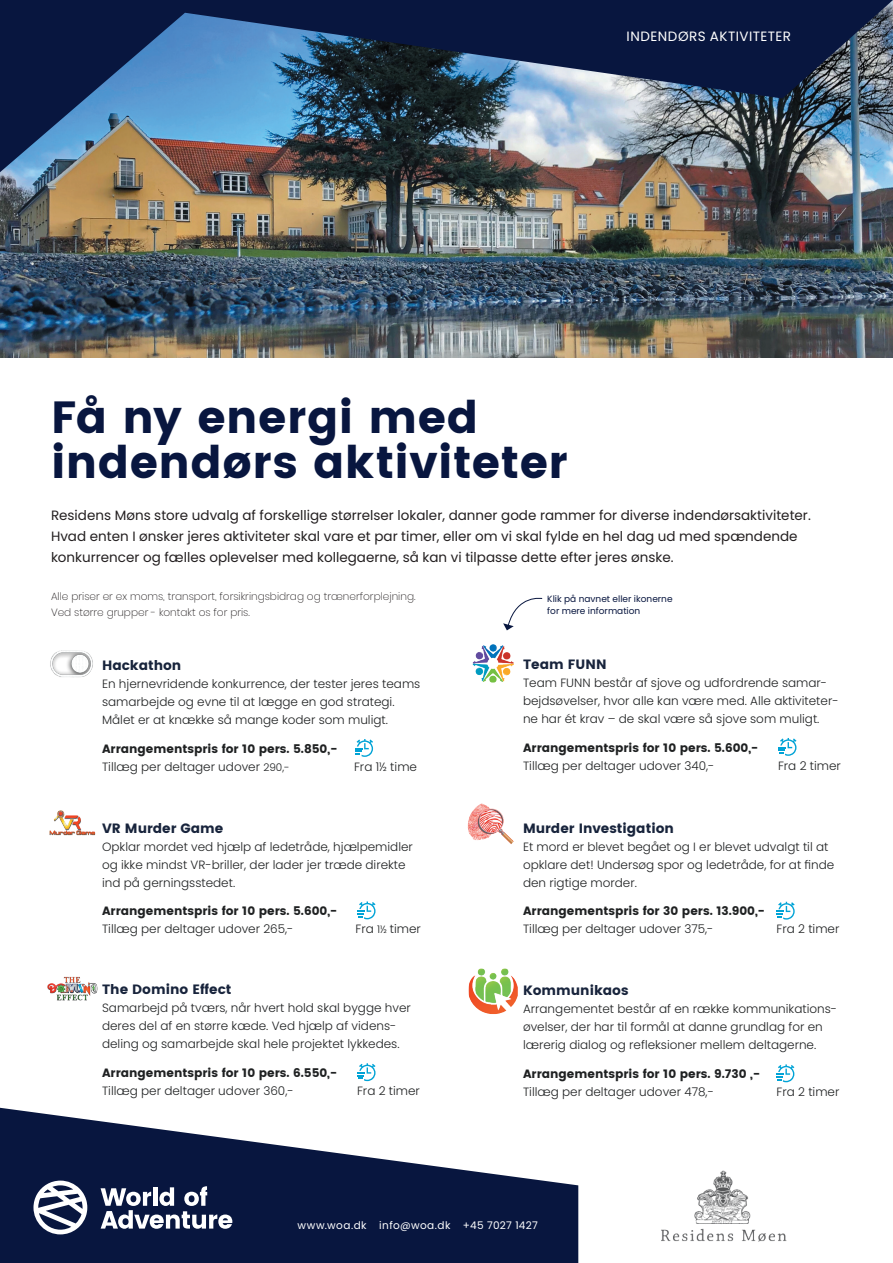
<style>
.page{position:relative;width:893px;height:1263px;background:#fff}
.page>*{position:absolute;margin:0;border:0;box-sizing:border-box;transform-origin:0 0}
.t1{font:45px/45px "Poppins";letter-spacing:.01em;color:#08163f}
.t2{font:13.5px/21px "Poppins";color:#231f20}
.t3{font:13.5px "Poppins";color:#18243c}
.t4{font:13.5px "Poppins";letter-spacing:.03em;color:#fff}
.t5{font:300 12px/18px "Poppins";color:#1f2122}
.t6{font:12px/18px "Poppins";color:#1f2122}
.t7{font:200 10.5px/16.5px "Poppins";color:#231f20}
.t8{font:10.5px "Poppins";letter-spacing:.035em;color:#fff}
.t9{font:9px/12px "Poppins";color:#08163f}
.s1{font-weight:300}
.s2{font-weight:300;font-size:10.5px}
.s3{font-size:10.5px}
</style>
<div class="page">
<img style="left:0;top:172px;width:893px;height:185px">
<svg style="left:503px;top:597px;width:40px;height:33px"></svg>
<img style="left:47px;top:976px;width:51px;height:25px">
<svg style="left:358px;top:1063px;width:18px;height:18px"></svg>
<img style="left:50px;top:650px;width:43px;height:28px">
<svg style="left:355px;top:739px;width:18px;height:18px"></svg>
<svg style="left:358px;top:901px;width:18px;height:18px"></svg>
<img style="left:49px;top:810px;width:46px;height:25px">
<img style="left:473px;top:644px;width:41px;height:38px">
<svg style="left:779px;top:738px;width:17px;height:18px"></svg>
<img style="left:468px;top:803px;width:46px;height:41px">
<svg style="left:777px;top:902px;width:18px;height:17px"></svg>
<img style="left:469px;top:968px;width:49px;height:46px">
<svg style="left:776px;top:1064px;width:18px;height:18px"></svg>
<svg style="left:0;top:1108px;width:578px;height:155px;fill:#08163f"></svg>
<img style="left:0;top:0;width:893px;height:172px">
<svg style="left:101px;top:1186px;width:131px;height:43px"></svg>
<svg style="left:33px;top:1180px;width:54px;height:54px"></svg>
<img style="left:661px;top:1171px;width:126px;height:71px">
<p class="t4" style="left:627px;top:29px;width:166px">INDENDØRS AKTIVITETER</p>
<h1 class="t1" style="left:51px;top:395px;width:518px">Få ny energi med indendørs aktiviteter</h1>
<p class="t2" style="left:51px;top:505px;width:761px">Residens Møns store udvalg af forskellige størrelser lokaler, danner gode rammer for diverse indendørsaktiviteter.<br>Hvad enten I ønsker jeres aktiviteter skal vare et par timer, eller om vi skal fylde en hel dag ud med spændende konkurrencer og fælles oplevelser med kollegaerne, så kan vi tilpasse dette efter jeres ønske.</p>
<p class="t7" style="left:51px;top:588px;width:366px">Alle priser er ex moms, transport, forsikringsbidrag og trænerforplejning.<br>Ved større grupper - kontakt os for pris.</p>
<p class="t9" style="left:547px;top:592px;width:127px">Klik på navnet eller ikonerne for mere information</p>
<p class="t3" style="left:102px;top:657px;width:81px">Hackathon</p>
<p class="t5" style="left:102px;top:675px;width:320px">En hjernevridende konkurrence, der tester jeres teams samarbejde og evne til at lægge en god strategi.<br>Målet er at knække så mange koder som muligt.</p>
<p class="t6" style="left:102px;top:739px;width:237px">Arrangementspris for 10 pers. 5.850,-<br><span class="s1">Tillæg per deltager udover</span> <span class="s2">290,-</span></p>
<p class="t5" style="left:354px;top:757px;width:64px">Fra 1½ time</p>
<p class="t3" style="left:102px;top:820px;width:123px">VR Murder Game</p>
<p class="t5" style="left:102px;top:837px;width:312px">Opklar mordet ved hjælp af ledetråde, hjælpemidler og ikke mindst VR-briller, der lader jer træde direkte ind på gerningsstedet.</p>
<p class="t6" style="left:102px;top:902px;width:237px">Arrangementspris for 10 pers. 5.600,-</p>
<p class="t5" style="left:102px;top:920px;width:193px">Tillæg per deltager udover 265,-</p>
<p class="t5" style="left:356px;top:920px;width:67px">Fra <span class="s3">1½</span> timer</p>
<p class="t3" style="left:102px;top:982px;width:131px">The Domino Effect</p>
<p class="t5" style="left:102px;top:999px;width:310px">Samarbejd på tværs, når hvert hold skal bygge hver deres del af en større kæde. Ved hjælp af videns&shy;deling og samarbejde skal hele projektet lykkedes.</p>
<p class="t6" style="left:102px;top:1064px;width:237px">Arrangementspris for 10 pers. 6.550,-</p>
<p class="t5" style="left:102px;top:1082px;width:193px">Tillæg per deltager udover 360,-</p>
<p class="t5" style="left:357px;top:1082px;width:64px">Fra 2 timer</p>
<p class="t3" style="left:523px;top:656px;width:85px">Team FUNN</p>
<p class="t5" style="left:523px;top:674px;width:317px">Team FUNN består af sjove og udfordrende samar&shy;bejdsøvelser, hvor alle kan være med. Alle aktiviteter&shy;ne har ét krav – de skal være så sjove som muligt.</p>
<p class="t6" style="left:523px;top:738px;width:237px">Arrangementspris for 10 pers. 5.600,-</p>
<p class="t5" style="left:523px;top:756px;width:193px">Tillæg per deltager udover 340,-</p>
<p class="t5" style="left:778px;top:756px;width:64px">Fra 2 timer</p>
<p class="t3" style="left:523px;top:820px;width:152px">Murder Investigation</p>
<p class="t5" style="left:523px;top:837px;width:313px">Et mord er blevet begået og I er blevet udvalgt til at opklare det! Undersøg spor og ledetråde, for at finde den rigtige morder.</p>
<p class="t6" style="left:523px;top:902px;width:243px">Arrangementspris for 30 pers. 13.900,-</p>
<p class="t5" style="left:523px;top:920px;width:192px">Tillæg per deltager udover 375,-</p>
<p class="t5" style="left:776px;top:920px;width:64px">Fra 2 timer</p>
<p class="t3" style="left:523px;top:983px;width:107px">Kommunikaos</p>
<p class="t5" style="left:523px;top:1000px;width:316px">Arrangementet består af en række kommunikations&shy;øvelser, der har til formål at danne grundlag for en lærerig dialog og refleksioner mellem deltagerne.</p>
<p class="t6" style="left:523px;top:1065px;width:239px">Arrangementspris for 10 pers. 9.730 ,-</p>
<p class="t5" style="left:523px;top:1083px;width:192px">Tillæg per deltager udover 478,-</p>
<p class="t5" style="left:776px;top:1083px;width:64px">Fra 2 timer</p>
<p class="t8" style="left:297px;top:1219px;width:242px">www.woa.dk info@woa.dk +45 7027 1427</p>
</div>
